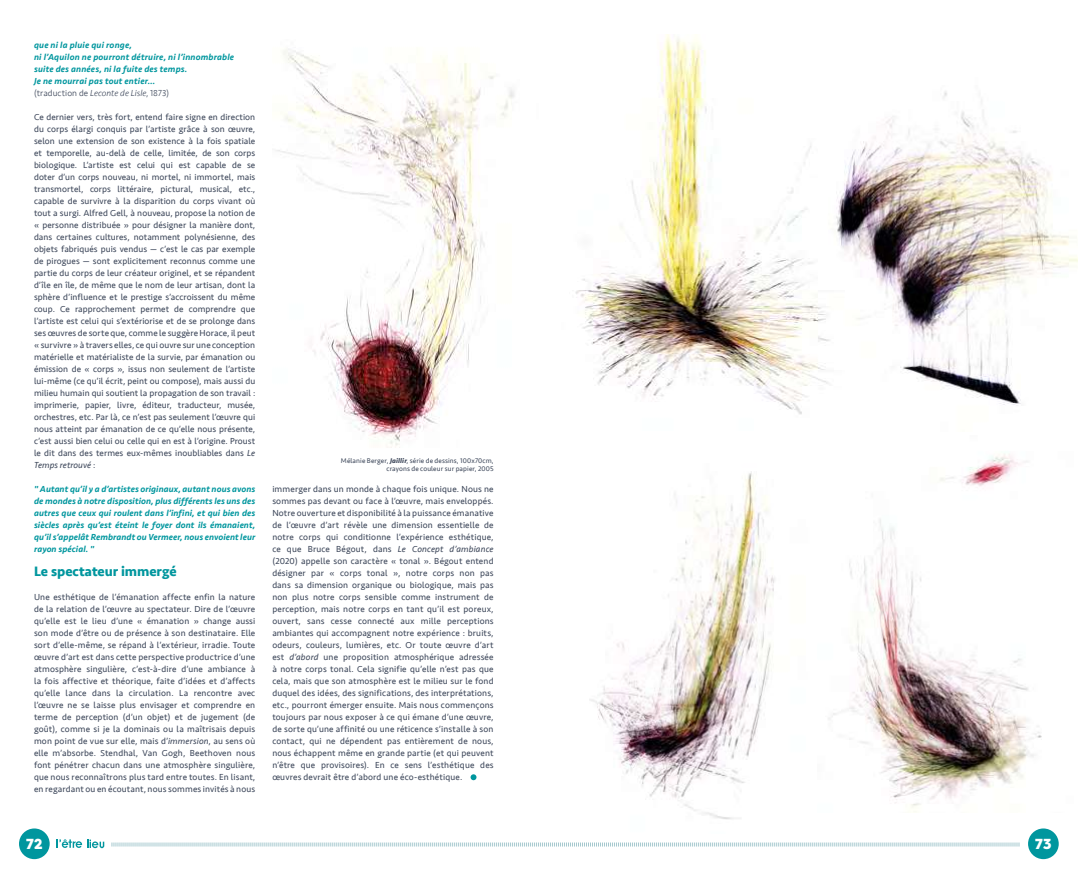
<style>
.page{position:relative;width:1078px;height:879px;background:#fff}
.page>*{position:absolute;margin:0;border:0;box-sizing:border-box;transform-origin:0 0}
.t1{font:900 14.5px "Filson Pro";color:#fff;scale:.9 1}
.t2{font:700 14px "Seravek";letter-spacing:-.005em;color:#00969e}
.t3{font:9px/12px "Seravek";letter-spacing:.015em;color:#3f495c;text-align:justify}
.t4{font:italic 500 9px/12px "Seravek";letter-spacing:.015em;color:#00969e}
.t5{font:7px/8px "Seravek";letter-spacing:.015em;color:#3f495c;text-align:right}
.s1{font-weight:300;font-style:normal;color:#3f495c}
.s2{font-weight:300;color:#3f495c}
.s3{font-style:italic}
.s4{font-weight:700;font-style:italic}
</style>
<div class="page">
<svg style="left:470px;top:774px;width:6px;height:6px"></svg>
<img style="left:276px;top:49px;width:239px;height:399px">
<img style="left:844px;top:91px;width:233px;height:315px">
<img style="left:575px;top:34px;width:269px;height:381px">
<img style="left:589px;top:471px;width:186px;height:348px">
<img style="left:828px;top:454px;width:214px;height:358px">
<svg style="left:111px;top:842px;width:908px;height:5px"></svg>
<div style="left:19px;top:828px;width:31px;height:31px;background:#00969e;border-radius:50%"></div>
<svg style="left:57px;top:839px;width:47px;height:9px"></svg>
<div style="left:1027px;top:828px;width:31px;height:31px;background:#00969e;border-radius:50%"></div>
<p class="t4" style="left:34px;top:39px;width:201px">que ni la pluie qui ronge,<br>ni l’Aquilon ne pourront détruire, ni l’innombrable suite des années, ni la fuite des temps.<br>Je ne mourrai pas tout entier…<br><span class="s1">(traduction de</span> <span class="s2">Leconte de Lisle</span><span class="s1">, 1873)</span></p>
<p class="t3" style="left:34px;top:111px;width:223px">Ce dernier vers, très fort, entend faire signe en direction du corps élargi conquis par l’artiste grâce à son œuvre, selon une extension de son existence à la fois spatiale et temporelle, au-delà de celle, limitée, de son corps biologique. L’artiste est celui qui est capable de se doter d’un corps nouveau, ni mortel, ni immortel, mais transmortel, corps littéraire, pictural, musical, etc., capable de survivre à la disparition du corps vivant où tout a surgi. Alfred Gell, à nouveau, propose la notion de « personne distribuée » pour désigner la manière dont, dans certaines cultures, notamment polynésienne, des objets fabriqués puis vendus — c’est le cas par exemple de pirogues — sont explicitement reconnus comme une partie du corps de leur créateur originel, et se répandent d’île en île, de même que le nom de leur artisan, dont la sphère d’influence et le prestige s’accroissent du même coup. Ce rapprochement permet de comprendre que l’artiste est celui qui s’extériorise et de se prolonge dans ses œuvres de sorte que, comme le suggère Horace, il peut « survivre » à travers elles, ce qui ouvre sur une conception matérielle et matérialiste de la survie, par émanation ou émission de « corps », issus non seulement de l’artiste lui-même (ce qu’il écrit, peint ou compose), mais aussi du milieu humain qui soutient la propagation de son travail : imprimerie, papier, livre, éditeur, traducteur, musée, orchestres, etc. Par là, ce n’est pas seulement l’œuvre qui nous atteint par émanation de ce qu’elle nous présente, c’est aussi bien celui ou celle qui en est à l’origine. Proust le dit dans des termes eux-mêmes inoubliables dans <span class="s3">Le Temps retrouvé</span> :</p>
<p class="t4" style="left:34px;top:483px;width:223px;text-align:justify">" Autant qu’il y a d’artistes originaux, autant nous avons de mondes à notre disposition, plus différents les uns des autres que ceux qui roulent dans l’infini, et qui bien des siècles après qu’est éteint le foyer dont ils émanaient, qu’il s’appelât Rembrandt ou Vermeer, nous envoient leur rayon spécial. "</p>
<h2 class="t2" style="left:34px;top:560px;width:144px">Le spectateur immergé</h2>
<p class="t3" style="left:34px;top:591px;width:223px">Une esthétique de l’émanation affecte enfin la nature de la relation de l’œuvre au spectateur. Dire de l’œuvre qu’elle est le lieu d’une « émanation » change aussi son mode d’être ou de présence à son destinataire. Elle sort d’elle-même, se répand à l’extérieur, irradie. Toute œuvre d’art est dans cette perspective productrice d’une atmosphère singulière, c’est-à-dire d’une ambiance à la fois affective et théorique, faite d’idées et d’affects qu’elle lance dans la circulation. La rencontre avec l’œuvre ne se laisse plus envisager et comprendre en terme de perception (d’un objet) et de jugement (de goût), comme si je la dominais ou la maîtrisais depuis mon point de vue sur elle, mais d’<span class="s3">immersion</span>, au sens où elle m’absorbe. Stendhal, Van Gogh, Beethoven nous font pénétrer chacun dans une atmosphère singulière, que nous reconnaîtrons plus tard entre toutes. En lisant, en regardant ou en écoutant, nous sommes invités à nous</p>
<p class="t5" style="left:341px;top:457px;width:154px">Mélanie Berger, <span class="s4">Jaillir</span>, série de dessins, 100x70cm, crayons de couleur sur papier, 2005</p>
<p class="t3" style="left:272px;top:483px;width:223px">immerger dans un monde à chaque fois unique. Nous ne sommes pas devant ou face à l’œuvre, mais enveloppés.<br>Notre ouverture et disponibilité à la puissance émanative de l’œuvre d’art révèle une dimension essentielle de notre corps qui conditionne l’expérience esthétique, ce que Bruce Bégout, dans <span class="s3">Le Concept d’ambiance </span>(2020) appelle son caractère « tonal ». Bégout entend désigner par « corps tonal », notre corps non pas dans sa dimension organique ou biologique, mais pas non plus notre corps sensible comme instrument de perception, mais notre corps en tant qu’il est poreux, ouvert, sans cesse connecté aux mille perceptions ambiantes qui accompagnent notre expérience : bruits, odeurs, couleurs, lumières, etc. Or toute œuvre d’art est <span class="s3">d’abord</span> une proposition atmosphérique adressée à notre corps tonal. Cela signifie qu’elle n’est pas que cela, mais que son atmosphère est le milieu sur le fond duquel des idées, des significations, des interprétations, etc., pourront émerger ensuite. Mais nous commençons toujours par nous exposer à ce qui émane d’une œuvre, de sorte qu’une affinité ou une réticence s’installe à son contact, qui ne dépendent pas entièrement de nous, nous échappent même en grande partie (et qui peuvent n’être que provisoires). En ce sens l’esthétique des œuvres devrait être d’abord une éco-esthétique.</p>
<h1 class="t1" style="left:26px;top:836px;width:20px">72</h1>
<h1 class="t1" style="left:1034px;top:836px;width:20px">73</h1>
</div>
